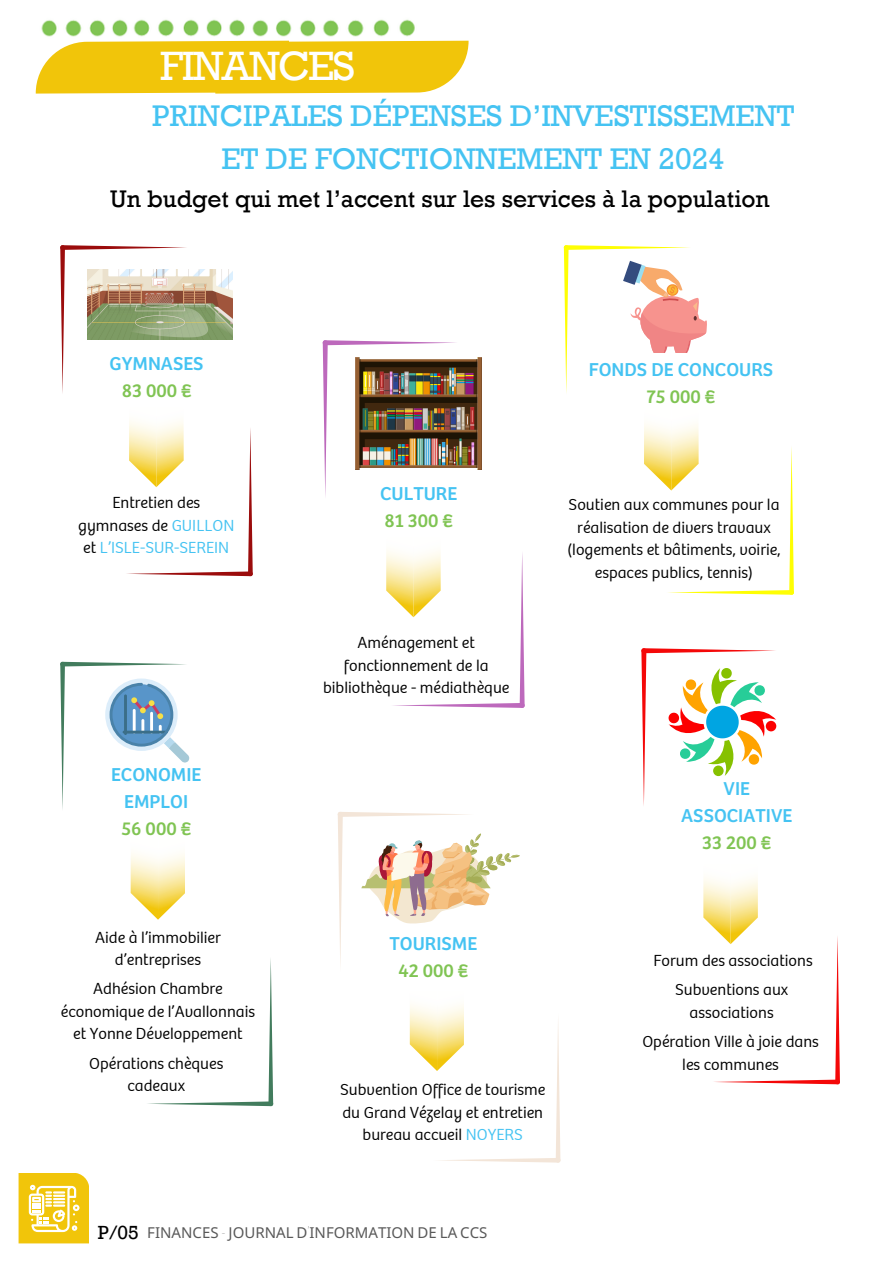
<style>
.page{position:relative;width:893px;height:1262px;background:#fff}
.page>*{position:absolute;margin:0;border:0;box-sizing:border-box;transform-origin:0 0}
.t1{font:42px "Rockwell";letter-spacing:-.04em;color:#fff}
.t2{font:30.6px/42.8px "Rockwell";color:#45c3f2;text-align:center}
.t3{font:24.6px "Rockwell";color:#000}
.t4{font:19.5px "Rockwell";color:#000}
.t5{font:19.35px/27px "Bree";color:#45c3f2;text-align:center}
.t6{font:300 16.5px/22.5px "Bree";color:#000;text-align:center}
.t7{font:15px "Noto Sans";color:#595959}
.s1{color:#80c453}
.s2{color:#45c3f2}
.s3{font-family:"TS Bebas AR";font-weight:100}
</style>
<div class="page">
<img style="left:41px;top:19px;width:374px;height:18px">
<svg style="left:36px;top:41px;width:432px;height:53px"></svg>
<svg style="left:19px;top:1173px;width:70px;height:70px"></svg>
<svg style="left:129px;top:421px;width:54px;height:66px"></svg>
<svg style="left:60px;top:245px;width:127px;height:5px"></svg>
<svg style="left:60px;top:245px;width:5px;height:148px"></svg>
<svg style="left:126px;top:571px;width:127px;height:5px"></svg>
<svg style="left:248px;top:428px;width:4px;height:148px"></svg>
<img style="left:87px;top:269px;width:145px;height:70px">
<svg style="left:386px;top:551px;width:54px;height:66px"></svg>
<svg style="left:322px;top:340px;width:135px;height:5px"></svg>
<svg style="left:322px;top:340px;width:5px;height:157px"></svg>
<svg style="left:391px;top:702px;width:133px;height:5px"></svg>
<svg style="left:519px;top:553px;width:5px;height:155px"></svg>
<img style="left:355px;top:357px;width:126px;height:113px">
<svg style="left:644px;top:424px;width:53px;height:66px"></svg>
<svg style="left:563px;top:245px;width:127px;height:5px"></svg>
<svg style="left:563px;top:245px;width:5px;height:148px"></svg>
<svg style="left:666px;top:590px;width:127px;height:4px"></svg>
<svg style="left:788px;top:447px;width:5px;height:148px"></svg>
<svg style="left:623px;top:261px;width:84px;height:92px"></svg>
<svg style="left:131px;top:853px;width:54px;height:66px"></svg>
<svg style="left:60px;top:661px;width:127px;height:5px"></svg>
<svg style="left:60px;top:661px;width:5px;height:148px"></svg>
<svg style="left:146px;top:1101px;width:127px;height:4px"></svg>
<svg style="left:268px;top:959px;width:5px;height:147px"></svg>
<div style="left:105px;top:678px;width:72px;height:72px;background:#dcedfa;border-radius:50%"></div>
<svg style="left:109px;top:682px;width:80px;height:80px"></svg>
<svg style="left:409px;top:1005px;width:54px;height:65px"></svg>
<svg style="left:337px;top:811px;width:136px;height:5px"></svg>
<svg style="left:337px;top:811px;width:5px;height:153px"></svg>
<svg style="left:433px;top:1157px;width:127px;height:5px"></svg>
<svg style="left:555px;top:1024px;width:5px;height:138px"></svg>
<svg style="left:361px;top:833px;width:158px;height:90px"></svg>
<svg style="left:703px;top:878px;width:54px;height:66px"></svg>
<svg style="left:641px;top:648px;width:135px;height:5px"></svg>
<svg style="left:641px;top:648px;width:5px;height:158px"></svg>
<svg style="left:712px;top:1079px;width:127px;height:5px"></svg>
<svg style="left:834px;top:936px;width:5px;height:148px"></svg>
<svg style="left:668px;top:668px;width:108px;height:108px"></svg>
<p class="t1" style="left:160px;top:40px;width:196px">FINANCES</p>
<p class="t2" style="left:152px;top:93px;width:643px">PRINCIPALES DÉPENSES D’INVESTISSEMENT<br>ET DE FONCTIONNEMENT EN 2024</p>
<p class="t3" style="left:110px;top:184px;width:661px">Un budget qui met l’accent sur les services à la population</p>
<p class="t5" style="left:110px;top:350px;width:96px">GYMNASES<br><span class="s1">83 000 €</span></p>
<p class="t6" style="left:78px;top:491px;width:157px">Entretien des gymnases de <span class="s2">GUILLON </span>et <span class="s2">L’ISLE-SUR-SEREIN</span></p>
<p class="t5" style="left:111px;top:761px;width:92px">ECONOMIE<br>EMPLOI<br><span class="s1">56 000 €</span></p>
<p class="t6" style="left:95px;top:926px;width:127px">Aide à l’immobilier d’entreprises</p>
<h4 class="t6" style="left:61px;top:977px;width:196px">Adhésion Chambre économique de l’Avallonnais et Yonne Développement</h4>
<p class="t6" style="left:89px;top:1051px;width:136px">Opérations chèques cadeaux</p>
<h1 class="t5" style="left:380px;top:480px;width:79px;text-align:left">CULTURE<br><span class="s1">81 300 €</span></h1>
<p class="t6" style="left:323px;top:631px;width:188px">Aménagement et fonctionnement de la bibliothèque - médiathèque</p>
<h3 class="t5" style="left:588px;top:357px;width:186px">FONDS DE CONCOURS<br><span class="s1">75 000 €</span></h3>
<p class="t6" style="left:567px;top:493px;width:215px">Soutien aux communes pour la réalisation de divers travaux (logements et bâtiments, voirie, espaces publics, tennis)</p>
<p class="t5" style="left:681px;top:776px;width:113px">VIE<br>ASSOCIATIVE<br><span class="s1">33 200 €</span></p>
<p class="t5" style="left:389px;top:931px;width:89px">TOURISME<br><span class="s1">42 000 €</span></p>
<p class="t6" style="left:340px;top:1078px;width:207px">Subvention Office de tourisme du Grand Vézelay et entretien bureau accueil <span class="s2">NOYERS</span></p>
<p class="t6" style="left:653px;top:949px;width:161px">Forum des associations</p>
<h4 class="t6" style="left:674px;top:978px;width:115px">Subventions aux associations</h4>
<p class="t6" style="left:642px;top:1030px;width:178px">Opération Ville à joie dans les communes</p>
<h4 class="t4" style="left:98px;top:1219px;width:42px">P/05</h4>
<p class="t7" style="left:147px;top:1221px;width:341px">FINANCES <span class="s3">-</span> JOURNAL D<span class="s3">’</span>INFORMATION DE LA CCS</p>
</div>
